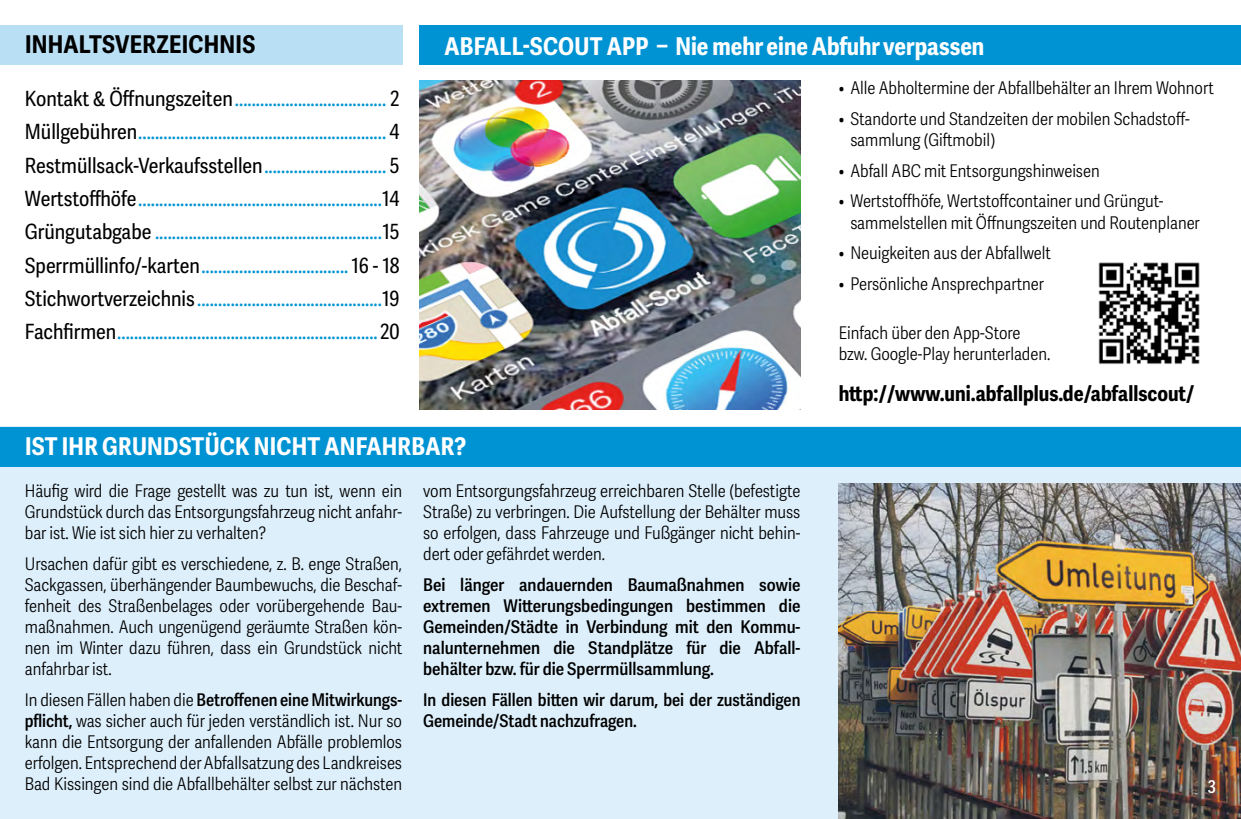
<style>
.page{position:relative;width:1241px;height:819px;background:#fff}
.page>*{position:absolute;margin:0;border:0;box-sizing:border-box;transform-origin:0 0}
.t1{font:700 24.5px "Adelle Sans Cnd";letter-spacing:.01em;color:#fff}
.t2{font:700 24.5px "Adelle Sans Cnd";letter-spacing:.01em;color:#000}
.t3{font:21px/33.2px "Adelle Sans Cnd";color:#0093d3;text-align:justify}
.t4{font:700 21px "Adelle Sans Cnd";color:#000}
.t5{font:300 17.5px/21px "Adelle Sans Cnd";color:#000;text-align:justify}
.t6{font:600 17.5px/21px "Adelle Sans Cnd";color:#000;text-align:justify}
.t7{font:600 17.5px "Adelle Sans Cnd";color:#fff}
.s1{color:#000}
.s2{font-weight:600}
</style>
<div class="page">
<div style="left:0;top:427px;width:1240px;height:392px;background:#ddeffb"></div>
<div style="left:0;top:25px;width:402px;height:39px;background:#b9dff5"></div>
<div style="left:419px;top:25px;width:821px;height:39px;background:#0093d3"></div>
<div style="left:0;top:427px;width:1240px;height:39px;background:#0093d3"></div>
<img style="left:838px;top:484px;width:402px;height:335px">
<img style="left:419px;top:80px;width:381px;height:329px">
<img style="left:1098px;top:262px;width:102px;height:102px">
<h1 class="t2" style="left:25px;top:30px;width:232px">INHALTSVERZEICHNIS</h1>
<p class="t3" style="left:25px;top:83px;width:376px"><span class="s1">Kontakt &amp; Öffnungszeiten</span>.................................... <span class="s1">2<br>Müllgebühren</span>........................................................... <span class="s1">4<br>Restmüllsack-Verkaufsstellen</span>............................. <span class="s1">5<br>Wertstoffhöfe</span>..........................................................<span class="s1">14<br>Grüngutabgabe</span> ......................................................<span class="s1">15<br>Sperrmüllinfo/-karten</span>...................................<span class="s1">16 - 18<br>Stichwortverzeichnis</span>............................................<span class="s1">19<br>Fachfirmen</span>..............................................................<span class="s1">20</span></p>
<h1 class="t1" style="left:444px;top:32px;width:541px">ABFALL-SCOUT APP – Nie mehr eine Abfuhr verpassen</h1>
<p class="t5" style="left:838px;top:77px;width:376px">• Alle Abholtermine der Abfallbehälter an Ihrem Wohnort</p>
<p class="t5" style="left:850px;top:108px;width:341px;text-indent:-11px">• Standorte und Standzeiten der mobilen Schadstoff&shy;sammlung (Giftmobil)</p>
<p class="t5" style="left:838px;top:160px;width:262px">• Abfall ABC mit Entsorgungshinweisen</p>
<p class="t5" style="left:850px;top:191px;width:351px;text-indent:-11px">• Wertstoffhöfe, Wertstoffcontainer und Grüngut&shy;sammelstellen mit Öffnungszeiten und Routenplaner</p>
<p class="t5" style="left:838px;top:243px;width:213px">• Neuigkeiten aus der Abfallwelt</p>
<p class="t5" style="left:838px;top:274px;width:206px">• Persönliche Ansprechpartner</p>
<p class="t5" style="left:838px;top:323px;width:213px">Einfach über den App-Store bzw. Google-Play herunterladen.</p>
<p class="t4" style="left:838px;top:380px;width:357px">http://www.uni.abfallplus.de/abfallscout/</p>
<h1 class="t1" style="left:25px;top:432px;width:442px">IST IHR GRUNDSTÜCK NICHT ANFAHRBAR?</h1>
<p class="t5" style="left:25px;top:481px;width:379px">Häufig wird die Frage gestellt was zu tun ist, wenn ein Grundstück durch das Entsorgungsfahrzeug nicht anfahr&shy;bar ist. Wie ist sich hier zu verhalten?</p>
<p class="t5" style="left:25px;top:554px;width:379px">Ursachen dafür gibt es verschiedene, z. B. enge Straßen, Sackgassen, überhängender Baumbewuchs, die Beschaf&shy;fenheit des Straßenbelages oder vorübergehende Bau&shy;maßnahmen. Auch ungenügend geräumte Straßen kön&shy;nen im Winter dazu führen, dass ein Grundstück nicht anfahrbar ist.</p>
<p class="t5" style="left:25px;top:690px;width:379px">In diesen Fällen haben die <span class="s2">Betroffenen eine Mitwirkungs&shy;pflicht,</span> was sicher auch für jeden verständlich ist. Nur so kann die Entsorgung der anfallenden Abfälle problemlos erfolgen. Entsprechend der Abfallsatzung des Landkreises Bad Kissingen sind die Abfallbehälter selbst zur nächsten</p>
<p class="t5" style="left:423px;top:481px;width:379px">vom Entsorgungsfahrzeug erreichbaren Stelle (befestigte Straße) zu verbringen. Die Aufstellung der Behälter muss so erfolgen, dass Fahrzeuge und Fußgänger nicht behin&shy;dert oder gefährdet werden.</p>
<p class="t6" style="left:423px;top:575px;width:379px">Bei länger andauernden Baumaßnahmen sowie extremen Witterungsbedingungen bestimmen die Gemeinden/Städte in Verbindung mit den Kommu&shy;nalunternehmen die Standplätze für die Abfall&shy;behälter bzw. für die Sperrmüllsammlung.</p>
<p class="t6" style="left:423px;top:690px;width:379px">In diesen Fällen bitten wir darum, bei der zuständigen<br>Gemeinde/Stadt nachzufragen.</p>
<p class="t7" style="left:1207px;top:776px;width:10px">3</p>
</div>
